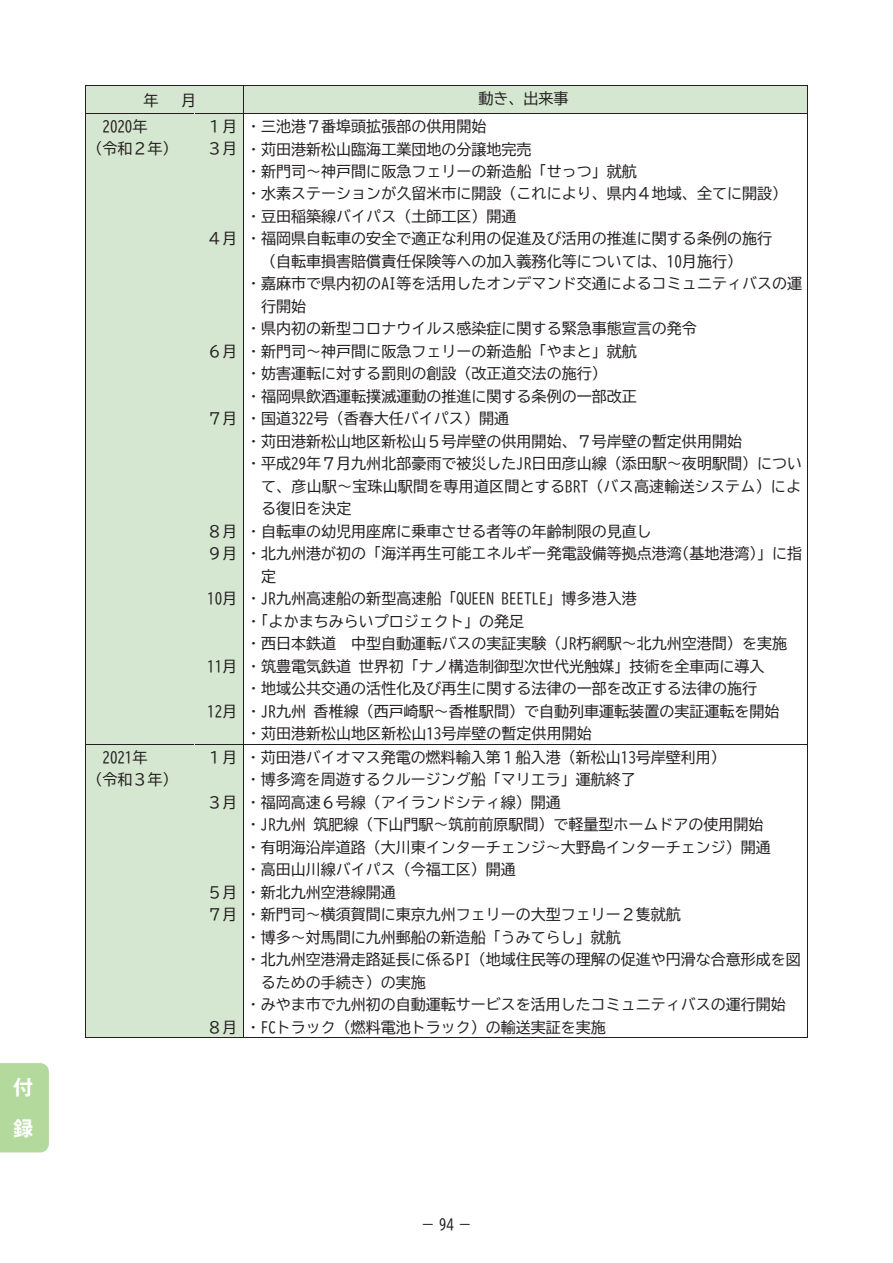
<style>
.page{position:relative;width:893px;height:1263px;background:#fff}
.page>*{position:absolute;margin:0;border:0;box-sizing:border-box;transform-origin:0 0}
.t1{font:700 20.25px/40.3px "Gothic MB101 Pro De";color:#fff}
.t2{font:15px/22.5px "BIZ UD Gothic";color:#231f20}
.t3{font:14.85px "BIZ UD Gothic";color:#231f20}
.t4{font:12px "TTB7 BF443 Ct CID";color:#231f20}
</style>
<div class="page">
<div style="left:86px;top:86px;width:157px;height:27px;background:#d6e7d1"></div>
<div style="left:244px;top:86px;width:563px;height:27px;background:#d6e7d1"></div>
<hr style="left:85px;top:85px;width:723px;height:1px;background:#231f20">
<svg style="left:85px;top:86px;width:1px;height:27px"></svg>
<svg style="left:243px;top:86px;width:1px;height:27px"></svg>
<svg style="left:807px;top:86px;width:1px;height:27px"></svg>
<div style="left:86px;top:114px;width:108px;height:630px;background:#d6e7d1"></div>
<div style="left:195px;top:114px;width:48px;height:630px;background:#d6e7d1"></div>
<hr style="left:85px;top:113px;width:723px;height:1px;background:#231f20">
<hr style="left:85px;top:114px;width:1px;height:630px;background:#231f20">
<hr style="left:194px;top:114px;width:1px;height:630px;background:#d6e7d1">
<hr style="left:243px;top:114px;width:1px;height:630px;background:#231f20">
<hr style="left:807px;top:114px;width:1px;height:630px;background:#231f20">
<div style="left:86px;top:744px;width:108px;height:293px;background:#d6e7d1"></div>
<div style="left:195px;top:744px;width:48px;height:293px;background:#d6e7d1"></div>
<hr style="left:85px;top:744px;width:723px;height:1px;background:#231f20">
<hr style="left:85px;top:744px;width:1px;height:294px;background:#231f20">
<hr style="left:85px;top:1037px;width:109px;height:1px;background:#231f20">
<hr style="left:194px;top:744px;width:1px;height:293px;background:#d6e7d1">
<hr style="left:194px;top:1037px;width:49px;height:1px;background:#231f20">
<hr style="left:243px;top:744px;width:1px;height:294px;background:#231f20">
<hr style="left:244px;top:1037px;width:563px;height:1px;background:#231f20">
<hr style="left:807px;top:744px;width:1px;height:294px;background:#231f20">
<div style="left:0;top:1063px;width:49px;height:89px;background:#b4d99d"></div>
<h1 class="t1" style="left:13px;top:1065px;width:21px">付録</h1>
<p class="t2" style="left:144px;top:89px;width:17px">年</p>
<p class="t2" style="left:181px;top:89px;width:17px">月</p>
<p class="t2" style="left:478px;top:87px;width:92px">動き、出来事</p>
<p class="t2" style="left:87px;top:115px;width:92px;text-indent:15px">2020年<br>（令和２年）</p>
<p class="t2" style="left:207px;top:115px;width:32px">１月<br>３月</p>
<p class="t2" style="left:246px;top:115px;width:242px">・三池港７番埠頭拡張部の供用開始</p>
<p class="t2" style="left:246px;top:138px;width:287px">・苅田港新松山臨海工業団地の分譲地完売</p>
<p class="t2" style="left:246px;top:160px;width:392px">・新門司～神戸間に阪急フェリーの新造船「せっつ」就航</p>
<p class="t2" style="left:246px;top:182px;width:543px">・水素ステーションが久留米市に開設（これにより、県内４地域、全てに開設）</p>
<p class="t2" style="left:246px;top:205px;width:272px">・豆田稲築線バイパス（土師工区）開通</p>
<p class="t2" style="left:246px;top:227px;width:528px">・福岡県自転車の安全で適正な利用の促進及び活用の推進に関する条例の施行</p>
<p class="t2" style="left:261px;top:250px;width:482px">（自転車損害賠償責任保険等への加入義務化等については、10月施行）</p>
<p class="t2" style="left:246px;top:272px;width:558px">・嘉麻市で県内初のAI等を活用したオンデマンド交通によるコミュニティバスの運</p>
<p class="t2" style="left:261px;top:295px;width:47px">行開始</p>
<p class="t2" style="left:246px;top:317px;width:452px">・県内初の新型コロナウイルス感染症に関する緊急事態宣言の発令</p>
<p class="t2" style="left:246px;top:340px;width:392px">・新門司～神戸間に阪急フェリーの新造船「やまと」就航</p>
<p class="t2" style="left:246px;top:362px;width:362px">・妨害運転に対する罰則の創設（改正道交法の施行）</p>
<p class="t2" style="left:246px;top:385px;width:392px">・福岡県飲酒運転撲滅運動の推進に関する条例の一部改正</p>
<p class="t2" style="left:246px;top:407px;width:265px">・国道322号（香春大任バイパス）開通</p>
<p class="t2" style="left:246px;top:430px;width:497px">・苅田港新松山地区新松山５号岸壁の供用開始、７号岸壁の暫定供用開始</p>
<p class="t2" style="left:246px;top:452px;width:558px">・平成29年７月九州北部豪雨で被災したJR日田彦山線（添田駅～夜明駅間）につい</p>
<p class="t2" style="left:261px;top:475px;width:542px">て、彦山駅～宝珠山駅間を専用道区間とするBRT（バス高速輸送システム）によ</p>
<p class="t2" style="left:261px;top:497px;width:92px">る復旧を決定</p>
<p class="t2" style="left:246px;top:520px;width:407px">・自転車の幼児用座席に乗車させる者等の年齢制限の見直し</p>
<p class="t2" style="left:246px;top:542px;width:558px">・北九州港が初の「海洋再生可能エネルギー発電設備等拠点港湾(基地港湾)」に指</p>
<p class="t2" style="left:261px;top:565px;width:17px">定</p>
<p class="t2" style="left:246px;top:587px;width:392px">・JR九州高速船の新型高速船「QUEEN BEETLE」博多港入港</p>
<p class="t2" style="left:246px;top:610px;width:280px">・「よかまちみらいプロジェクト」の発足</p>
<p class="t2" style="left:246px;top:632px;width:542px">・西日本鉄道 中型自動運転バスの実証実験（JR朽網駅～北九州空港間）を実施</p>
<p class="t2" style="left:246px;top:655px;width:520px">・筑豊電気鉄道 世界初「ナノ構造制御型次世代光触媒」技術を全車両に導入</p>
<p class="t2" style="left:246px;top:677px;width:513px">・地域公共交通の活性化及び再生に関する法律の一部を改正する法律の施行</p>
<p class="t2" style="left:246px;top:700px;width:535px">・JR九州 香椎線（西戸崎駅～香椎駅間）で自動列車運転装置の実証運転を開始</p>
<p class="t2" style="left:246px;top:722px;width:347px">・苅田港新松山地区新松山13号岸壁の暫定供用開始</p>
<p class="t2" style="left:207px;top:227px;width:32px">４月</p>
<p class="t2" style="left:207px;top:340px;width:32px">６月</p>
<p class="t2" style="left:207px;top:407px;width:32px">７月</p>
<p class="t2" style="left:207px;top:520px;width:32px">８月<br>９月</p>
<p class="t2" style="left:207px;top:587px;width:32px">10月</p>
<p class="t2" style="left:207px;top:655px;width:32px">11月</p>
<p class="t2" style="left:207px;top:700px;width:32px">12月</p>
<p class="t2" style="left:87px;top:746px;width:92px;text-indent:15px">2021年<br>（令和３年）</p>
<p class="t2" style="left:207px;top:746px;width:32px">１月</p>
<p class="t2" style="left:207px;top:791px;width:32px">３月</p>
<p class="t2" style="left:207px;top:881px;width:32px">５月<br>７月</p>
<p class="t2" style="left:207px;top:1016px;width:32px">８月</p>
<p class="t2" style="left:246px;top:746px;width:482px">・苅田港バイオマス発電の燃料輸入第１船入港（新松山13号岸壁利用）</p>
<p class="t2" style="left:246px;top:768px;width:392px">・博多湾を周遊するクルージング船「マリエラ」運航終了</p>
<p class="t2" style="left:246px;top:791px;width:317px">・福岡高速６号線（アイランドシティ線）開通</p>
<p class="t2" style="left:246px;top:813px;width:519px">・JR九州 筑肥線（下山門駅～筑前前原駅間）で軽量型ホームドアの使用開始</p>
<p class="t2" style="left:246px;top:836px;width:527px">・有明海沿岸道路（大川東インターチェンジ～大野島インターチェンジ）開通</p>
<p class="t2" style="left:246px;top:858px;width:272px">・高田山川線バイパス（今福工区）開通</p>
<p class="t2" style="left:246px;top:881px;width:152px">・新北九州空港線開通</p>
<p class="t2" style="left:246px;top:903px;width:437px">・新門司～横須賀間に東京九州フェリーの大型フェリー２隻就航</p>
<p class="t2" style="left:246px;top:926px;width:377px">・博多～対馬間に九州郵船の新造船「うみてらし」就航</p>
<p class="t2" style="left:246px;top:948px;width:557px">・北九州空港滑走路延長に係るPI（地域住民等の理解の促進や円滑な合意形成を図</p>
<p class="t2" style="left:261px;top:971px;width:167px">るための手続き）の実施</p>
<p class="t2" style="left:246px;top:993px;width:542px">・みやま市で九州初の自動運転サービスを活用したコミュニティバスの運行開始</p>
<p class="t2" style="left:246px;top:1016px;width:362px">・FCトラック（燃料電池トラック）の輸送実証を実施</p>
<p class="t4" style="left:428px;top:1214px;width:39px">- 93 -</p>
<p class="t3" style="left:420px;top:1217px;width:54px">－94－</p>
</div>
